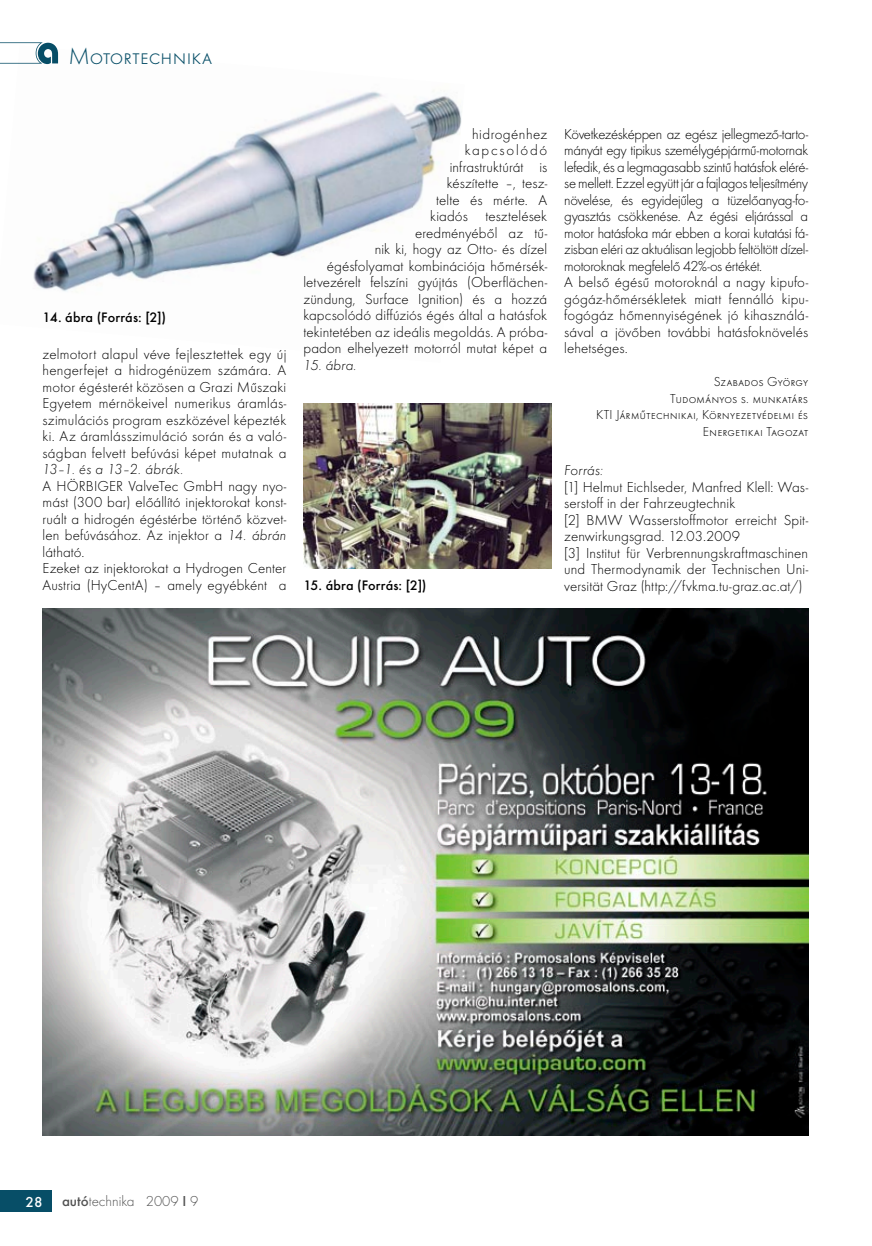
<style>
.page{position:relative;width:872px;height:1246px;background:#fff}
.page>*{position:absolute;margin:0;border:0;box-sizing:border-box;transform-origin:0 0}
.t1{font:300 24px "Futura TOT";color:#074e67}
.t2{font:300 15px/16.5px "Futura TOT";letter-spacing:.005em;color:#000}
.t3{font:300 15px/16.5px "Futura TOT";letter-spacing:-.02em;color:#000}
.t4{font:300 15px "Futura TOT";color:#535353}
.t5{font:italic 300 15px "Futura TOT";color:#000}
.t6{font:500 15px "Futura TOT";color:#fff}
.t7{font:500 14.25px "Futura TOT";letter-spacing:.005em;color:#000}
.t8{font:300 13.5px/16.5px "Futura TOT";letter-spacing:.005em;color:#000;text-align:right}
.s1{font-style:italic}
.s2{font-weight:500}
</style>
<div class="page">
<div style="left:0;top:1191px;width:51px;height:21px;background:#074e67"></div>
<svg style="left:0;top:42px;width:56px;height:4px"></svg>
<img style="left:0;top:46px;width:462px;height:246px">
<img style="left:303px;top:404px;width:248px;height:165px">
<img style="left:43px;top:609px;width:765px;height:526px">
<p class="t1" style="left:68px;top:43px;width:145px">Motortechnika</p>
<p class="t7" style="left:43px;top:308px;width:125px">14. ábra (Forrás: [2])</p>
<p class="t2" style="left:43px;top:345px;width:245px">zelmotort alapul véve fejlesztettek egy új hengerfejet a hidrogénüzem számára. A motor égésterét közösen a Grazi Műszaki Egyetem mérnökeivel numerikus áramlás&shy;szimulációs program eszközével képezték ki. Az áramlásszimuláció során és a való&shy;ságban felvett befúvási képet mutatnak a <span class="s1">13–1. és a 13–2. ábrák.<br></span>A HÖRBIGER ValveTec GmbH nagy nyo&shy;mást (300 bar) előállító injektorokat konst&shy;ruált a hidrogén égéstérbe történő közvet&shy;len befúvásához. Az injektor a <span class="s1">14. ábrán </span>látható.<br>Ezeket az injektorokat a Hydrogen Center Austria (HyCentA) – amely egyébként a</p>
<p class="t2" style="left:303px;top:126px;width:245px;text-align:right">hidrogénhez<br>kapcsolódó<br>infrastruktúrát is<br>készítette –, tesz-<br>telte és mérte. A<br>kiadós tesztelések<br>eredményéből az tű-<br>nik ki, hogy az Otto- és dízel égésfolyamat kombinációja hőmérsék&shy;letvezérelt felszíni gyújtás (Oberflächen&shy;zündung, Surface Ignition) és a hozzá kapcsolódó diffúziós égés által a hatásfok tekintetében az ideális megoldás. A próba&shy;padon elhelyezett motorról mutat képet a</p>
<p class="t5" style="left:303px;top:356px;width:55px">15. ábra.</p>
<p class="t7" style="left:303px;top:577px;width:125px">15. ábra (Forrás: [2])</p>
<p class="t3" style="left:564px;top:126px;width:245px">Következésképpen az egész jellegmező-tarto&shy;mányát egy tipikus személygépjármű-motornak lefedik, és a legmagasabb szintű hatásfok eléré&shy;se mellett. Ezzel együtt jár a fajlagos teljesítmény növelése, és egyidejűleg a tüzelőanyag-fo&shy;gyasztás csökkenése. Az égési eljárással a motor hatásfoka már ebben a korai kutatási fá&shy;zisban eléri az aktuálisan legjobb feltöltött dízel&shy;motoroknak megfelelő 42%-os értékét.<br>A belső égésű motoroknál a nagy kipufo&shy;gógáz-hőmérsékletek miatt fennálló kipu&shy;fogógáz hőmennyiségének jó kihasználá&shy;sával a jövőben további hatásfoknövelés lehetséges.</p>
<p class="t8" style="left:596px;top:374px;width:214px">Szabados György<br>Tudományos s. munkatárs<br>KTI Járműtechnikai, Környezetvédelmi és<br>Energetikai Tagozat</p>
<p class="t2" style="left:564px;top:462px;width:245px"><span class="s1">Forrás:<br></span>[1] Helmut Eichlseder, Manfred Klell: Was&shy;serstoff in der Fahrzeugtechnik<br>[2] BMW Wasserstoffmotor erreicht Spit&shy;zenwirkungsgrad. 12.03.2009<br>[3] Institut für Verbrennungskraftmaschinen und Thermodynamik der Technischen Uni&shy;versität Graz (http://fvkma.tu-graz.ac.at/)</p>
<p class="t6" style="left:26px;top:1193px;width:19px">28</p>
<p class="t4" style="left:62px;top:1193px;width:138px"><span class="s2">autó</span>technika 2009 <span class="s2">I</span> 9</p>
</div>
